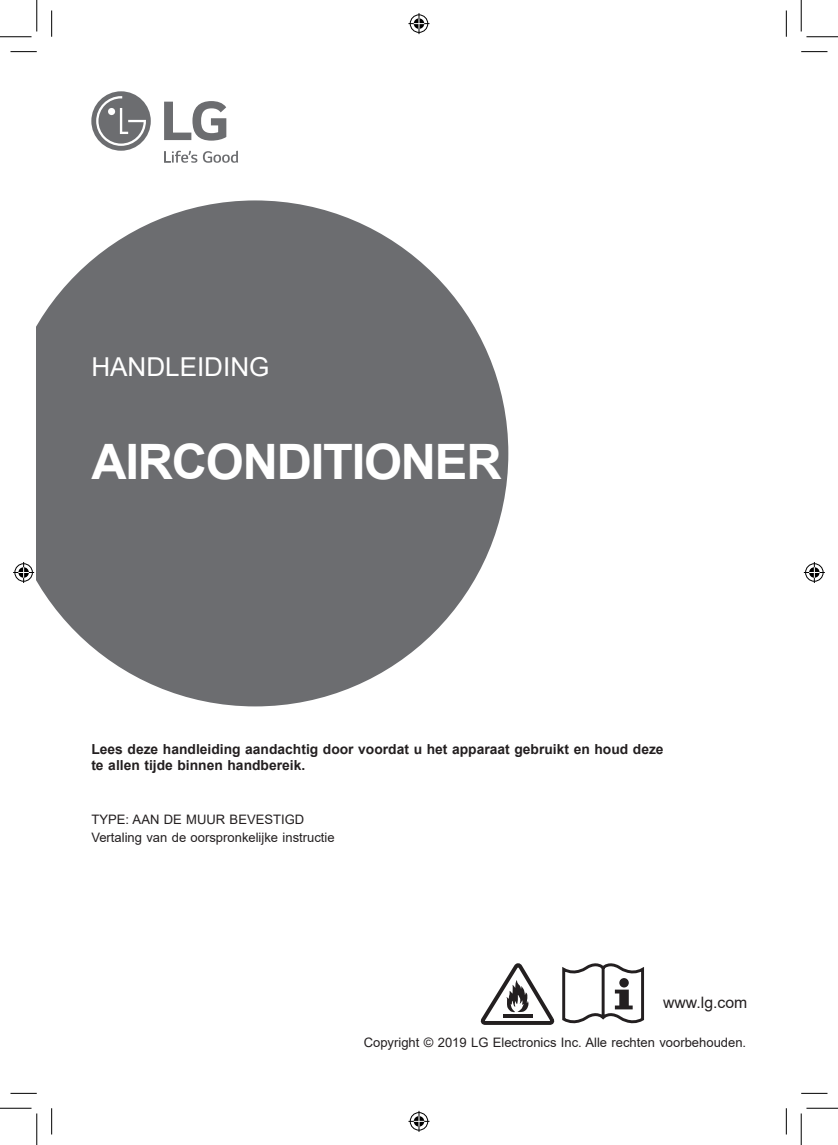
<style>
.page{position:relative;width:838px;height:1145px;background:#fff}
.page>*{position:absolute;margin:0;border:0;box-sizing:border-box;transform-origin:0 0}
.t1{font:700 48.82px "Arial";letter-spacing:-.025em;color:#fff}
.t2{font:26.07px "Arial";color:#fff}
.t3{font:15.75px "Arial";color:#231f20}
.t4{font:700 13.83px/15.8px "Arial";color:#231f20}
.t5{font:12.95px/17.5px "Arial";color:#231f20}
</style>
<div class="page">
<svg style="left:37px;top:200px;width:471px;height:506px;fill:#6c6d70"></svg>
<svg style="left:91px;top:91px;width:60px;height:60px"></svg>
<svg style="left:96px;top:96px;width:50px;height:50px"></svg>
<svg style="left:164px;top:151px;width:33px;height:12px"></svg>
<svg style="left:203px;top:151px;width:35px;height:12px"></svg>
<svg style="left:164px;top:101px;width:62px;height:40px"></svg>
<svg style="left:481px;top:963px;width:163px;height:62px"></svg>
<svg style="left:10px;top:51px;width:27px;height:1px"></svg>
<svg style="left:801px;top:51px;width:26px;height:1px"></svg>
<svg style="left:10px;top:1093px;width:27px;height:1px"></svg>
<svg style="left:801px;top:1093px;width:26px;height:1px"></svg>
<svg style="left:51px;top:10px;width:1px;height:27px"></svg>
<svg style="left:51px;top:1108px;width:1px;height:26px"></svg>
<svg style="left:786px;top:10px;width:1px;height:27px"></svg>
<svg style="left:786px;top:1108px;width:1px;height:26px"></svg>
<hr style="left:0;top:36px;width:32px;height:1px;background:#000">
<hr style="left:806px;top:36px;width:31px;height:1px;background:#000">
<hr style="left:0;top:1108px;width:32px;height:1px;background:#000">
<hr style="left:806px;top:1108px;width:31px;height:1px;background:#000">
<hr style="left:36px;top:0;width:1px;height:31px;background:#000">
<hr style="left:36px;top:1113px;width:1px;height:32px;background:#000">
<hr style="left:800px;top:0;width:1px;height:31px;background:#000">
<hr style="left:800px;top:1113px;width:1px;height:32px;background:#000">
<svg style="left:408px;top:13px;width:21px;height:21px"></svg>
<svg style="left:408px;top:1111px;width:21px;height:21px"></svg>
<svg style="left:13px;top:562px;width:21px;height:21px"></svg>
<svg style="left:803px;top:562px;width:21px;height:21px"></svg>
<h2 class="t2" style="left:91px;top:349px;width:179px">HANDLEIDING</h2>
<h1 class="t1" style="left:91px;top:427px;width:411px">AIRCONDITIONER</h1>
<p class="t4" style="left:91px;top:741px;width:573px">Lees deze handleiding aandachtig door voordat u het apparaat gebruikt en houd deze te allen tijde binnen handbereik.</p>
<p class="t5" style="left:91px;top:811px;width:245px">TYPE: AAN DE MUUR BEVESTIGD<br>Vertaling van de oorspronkelijke instructie</p>
<p class="t3" style="left:663px;top:992px;width:86px">www.lg.com</p>
<p class="t5" style="left:363px;top:1034px;width:384px">Copyright © 2019 LG Electronics Inc. Alle rechten voorbehouden.</p>
</div>
